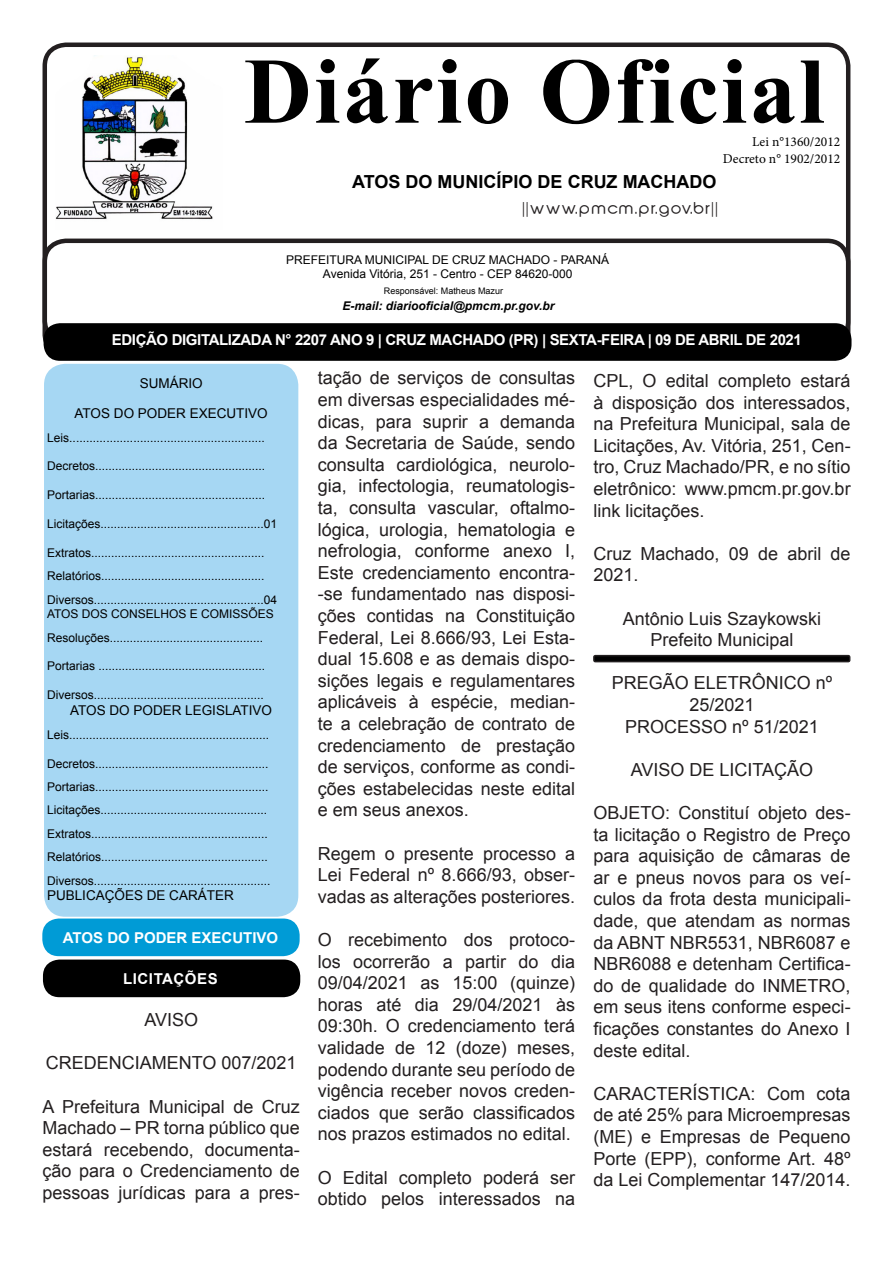
<style>
.page{position:relative;width:893px;height:1263px;background:#fff}
.page>*{position:absolute;margin:0;border:0;box-sizing:border-box;transform-origin:0 0}
.t1{font:700 93.9px "Times New Roman";letter-spacing:.025em;color:#000}
.t2{font:18px/21.6px "Arial";color:#231f20;text-align:justify}
.t3{font:700 18px "Arial";color:#000}
.t4{font:700 15px "Arial";letter-spacing:-.025em;color:#fff}
.t5{font:15px "Abeatby Kai";letter-spacing:.1em;color:#231f20;scale:1.06 1}
.t6{font:700 15px "Arial";color:#fff}
.t7{font:700 15px "Arial";letter-spacing:.035em;color:#fff}
.t8{font:13.5px "Arial";color:#000}
.t9{font:13.5px "Minion Pro";color:#000}
.t10{font:12px "Arial";color:#000}
.t11{font:italic 700 12px "Arial";color:#000}
.t12{font:9px "Arial";color:#000}
</style>
<div class="page">
<div style="left:43px;top:43px;width:807px;height:301px;border:4px solid #231f20;border-radius:21px"></div>
<div style="left:43px;top:239px;width:807px;height:119px;border:4px solid #231f20;border-radius:21px"></div>
<div style="left:44px;top:364px;width:254px;height:553px;background:#a6d7f3;border-radius:21px"></div>
<div style="left:44px;top:323px;width:807px;height:38px;background:#000;border-radius:16px"></div>
<img style="left:55px;top:55px;width:158px;height:165px">
<div style="left:42px;top:918px;width:258px;height:38px;background:#009bd6;border-radius:16px"></div>
<div style="left:43px;top:959px;width:257px;height:38px;background:#000;border-radius:16px"></div>
<div style="left:594px;top:656px;width:256px;height:6px;background:#000;border-radius:2px"></div>
<div style="left:593px;top:655px;width:257px;height:7px;border:2px solid #231f20;border-radius:2px"></div>
<p class="t1" style="left:244px;top:24px;width:582px">Diário Oficial</p>
<p class="t9" style="left:752px;top:133px;width:90px">Lei n°1360/2012</p>
<p class="t9" style="left:723px;top:149px;width:119px">Decreto n° 1902/2012</p>
<p class="t3" style="left:352px;top:169px;width:366px">ATOS DO MUNICÍPIO DE CRUZ MACHADO</p>
<p class="t5" style="left:523px;top:202px;width:186px">||www.pmcm.pr.gov.br||</p>
<p class="t10" style="left:286px;top:251px;width:325px">PREFEITURA MUNICIPAL DE CRUZ MACHADO - PARANÁ</p>
<p class="t10" style="left:323px;top:266px;width:251px">Avenida Vitória, 251 - Centro - CEP 84620-000</p>
<p class="t11" style="left:343px;top:298px;width:213px">E-mail: diariooficial@pmcm.pr.gov.br</p>
<p class="t4" style="left:112px;top:329px;width:692px">EDIÇÃO DIGITALIZADA N° 2207 ANO 9 | CRUZ MACHADO (PR) | SEXTA-FEIRA | 09 DE ABRIL DE 2021</p>
<p class="t8" style="left:140px;top:374px;width:65px">SUMÁRIO</p>
<p class="t8" style="left:75px;top:404px;width:195px">ATOS DO PODER EXECUTIVO</p>
<p class="t10" style="left:47px;top:429px;width:219px">Leis..........................................................</p>
<p class="t10" style="left:47px;top:458px;width:220px">Decretos...................................................</p>
<p class="t10" style="left:47px;top:487px;width:220px">Portarias...................................................</p>
<p class="t10" style="left:47px;top:516px;width:232px">Licitações.................................................01</p>
<p class="t10" style="left:47px;top:544px;width:219px">Extratos....................................................</p>
<p class="t10" style="left:47px;top:568px;width:219px">Relatórios.................................................</p>
<p class="t10" style="left:47px;top:591px;width:232px">Diversos...................................................04</p>
<p class="t10" style="left:47px;top:606px;width:228px">ATOS DOS CONSELHOS E COMISSÕES</p>
<p class="t10" style="left:47px;top:629px;width:218px">Resoluções..............................................</p>
<p class="t10" style="left:47px;top:658px;width:220px">Portarias ..................................................</p>
<p class="t10" style="left:47px;top:687px;width:218px">Diversos...................................................</p>
<p class="t8" style="left:70px;top:701px;width:203px">ATOS DO PODER LEGISLATIVO</p>
<p class="t10" style="left:47px;top:726px;width:224px">Leis............................................................</p>
<p class="t10" style="left:47px;top:755px;width:223px">Decretos....................................................</p>
<p class="t10" style="left:47px;top:778px;width:223px">Portarias....................................................</p>
<p class="t10" style="left:47px;top:802px;width:222px">Licitações..................................................</p>
<p class="t10" style="left:47px;top:825px;width:222px">Extratos.....................................................</p>
<p class="t10" style="left:47px;top:849px;width:222px">Relatórios..................................................</p>
<p class="t10" style="left:47px;top:872px;width:225px">Diversos.....................................................</p>
<p class="t8" style="left:47px;top:885px;width:188px">PUBLICAÇÕES DE CARÁTER</p>
<p class="t12" style="left:384px;top:284px;width:121px">Responsável: Matheus Mazur</p>
<p class="t2" style="left:318px;top:367px;width:259px">tação de serviços de consultas em diversas especialidades mé&shy;dicas, para suprir a demanda da Secretaria de Saúde, sendo consulta cardiológica, neurolo&shy;gia, infectologia, reumatologis&shy;ta, consulta vascular, oftalmo&shy;lógica, urologia, hematologia e nefrologia, conforme anexo I, Este credenciamento encontra--se fundamentado nas disposi&shy;ções contidas na Constituição Federal, Lei 8.666/93, Lei Esta&shy;dual 15.608 e as demais dispo&shy;sições legais e regulamentares aplicáveis à espécie, median&shy;te a celebração de contrato de credenciamento de prestação de serviços, conforme as condi&shy;ções estabelecidas neste edital e em seus anexos.</p>
<p class="t2" style="left:318px;top:842px;width:259px">Regem o presente processo a Lei Federal nº 8.666/93, obser&shy;vadas as alterações posteriores.</p>
<p class="t2" style="left:318px;top:929px;width:259px">O recebimento dos protoco&shy;los ocorrerão a partir do dia 09/04/2021 as 15:00 (quinze) horas até dia 29/04/2021 às 09:30h. O credenciamento terá validade de 12 (doze) meses, podendo durante seu período de vigência receber novos creden&shy;ciados que serão classificados nos prazos estimados no edital.</p>
<p class="t2" style="left:318px;top:1166px;width:259px">O Edital completo poderá ser obtido pelos interessados na</p>
<p class="t2" style="left:593px;top:370px;width:259px">CPL, O edital completo estará à disposição dos interessados, na Prefeitura Municipal, sala de Licitações, Av. Vitória, 251, Cen&shy;tro, Cruz Machado/PR, e no sítio eletrônico: www.pmcm.pr.gov.br link licitações.</p>
<p class="t2" style="left:593px;top:542px;width:259px">Cruz Machado, 09 de abril de<br>2021.</p>
<p class="t2" style="left:623px;top:607px;width:200px">Antônio Luis Szaykowski</p>
<p class="t2" style="left:650px;top:629px;width:145px">Prefeito Municipal</p>
<p class="t2" style="left:612px;top:672px;width:222px;text-align:center">PREGÃO ELETRÔNICO nº<br>25/2021</p>
<p class="t2" style="left:625px;top:715px;width:195px">PROCESSO nº 51/2021</p>
<p class="t2" style="left:631px;top:758px;width:184px">AVISO DE LICITAÇÃO</p>
<p class="t2" style="left:593px;top:802px;width:259px">OBJETO: Constituí objeto des&shy;ta licitação o Registro de Preço para aquisição de câmaras de ar e pneus novos para os veí&shy;culos da frota desta municipali&shy;dade, que atendam as normas da ABNT NBR5531, NBR6087 e NBR6088 e detenham Certifica&shy;do de qualidade do INMETRO, em seus itens conforme especi&shy;ficações constantes do Anexo I deste edital.</p>
<p class="t2" style="left:593px;top:1082px;width:259px">CARACTERÍSTICA: Com cota de até 25% para Microempresas (ME) e Empresas de Pequeno Porte (EPP), conforme Art. 48º da Lei Complementar 147/2014.</p>
<p class="t6" style="left:63px;top:927px;width:217px">ATOS DO PODER EXECUTIVO</p>
<p class="t7" style="left:123px;top:968px;width:96px">LICITAÇÕES</p>
<p class="t2" style="left:144px;top:1009px;width:55px">AVISO</p>
<p class="t2" style="left:46px;top:1052px;width:252px">CREDENCIAMENTO 007/2021</p>
<p class="t2" style="left:43px;top:1095px;width:259px">A Prefeitura Municipal de Cruz Machado – PR torna público que estará recebendo, documenta&shy;ção para o Credenciamento de pessoas jurídicas para a pres-</p>
</div>
